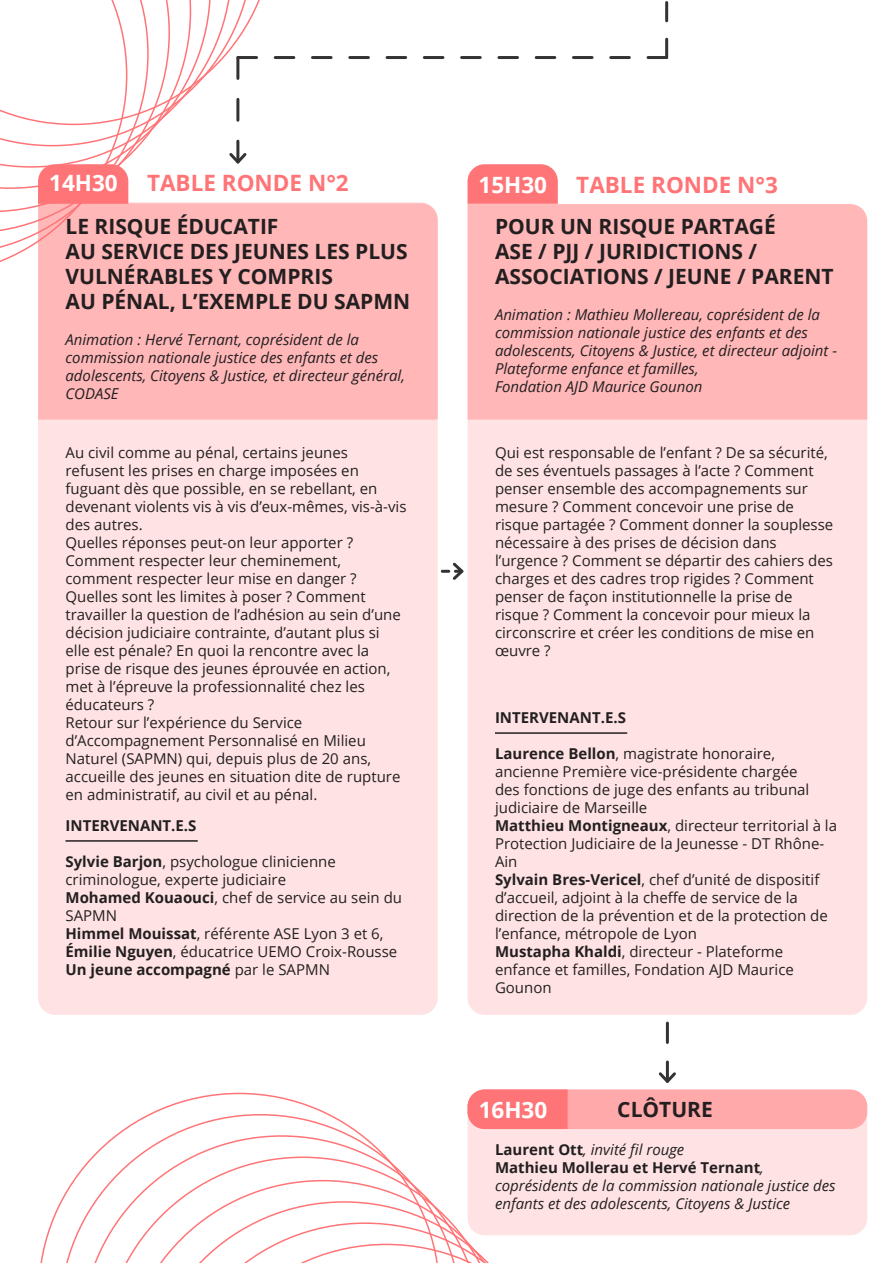
<style>
.page{position:relative;width:893px;height:1263px;background:#fff}
.page>*{position:absolute;margin:0;border:0;box-sizing:border-box;transform-origin:0 0}
.t1{font:700 22.5px "Open Sans";color:#ff7477}
.t2{font:700 22.5px "Open Sans";color:#fff}
.t3{font:700 21px/25.2px "Open Sans";color:#231f20}
.t4{font:15px/18px "Open Sans";color:#231f20}
.t5{font:italic 15px/18px "Open Sans";color:#231f20}
.t6{font:700 15px "Open Sans";color:#231f20}
.s1{font-weight:700}
.s2{font-weight:400}
.s3{font-weight:700;font-style:normal}
</style>
<div class="page">
<div style="left:468px;top:1089px;width:399px;height:146px;background:#ffe3e4;border-radius:17px"></div>
<div style="left:468px;top:1089px;width:399px;height:40px;background:#ffa9ab;border-radius:17px"></div>
<div style="left:468px;top:1089px;width:100px;height:40px;background:#ff7477"></div>
<div style="left:38px;top:420px;width:400px;height:595px;background:#ffe3e4"></div>
<div style="left:38px;top:276px;width:400px;height:144px;background:#ffb7b8"></div>
<hr style="left:66px;top:840px;width:132px;height:2px;background:#231f20">
<div style="left:468px;top:420px;width:399px;height:595px;background:#ffe3e4"></div>
<div style="left:468px;top:204px;width:399px;height:216px;background:#ffb7b8"></div>
<hr style="left:495px;top:732px;width:132px;height:2px;background:#231f20">
<svg style="left:0;top:0;width:668px;height:276px"></svg>
<svg style="left:442px;top:562px;width:22px;height:18px"></svg>
<svg style="left:658px;top:1023px;width:18px;height:60px"></svg>
<svg style="left:40px;top:1093px;width:289px;height:170px"></svg>
<svg style="left:59px;top:1114px;width:304px;height:149px"></svg>
<svg style="left:81px;top:1135px;width:387px;height:128px"></svg>
<svg style="left:102px;top:1156px;width:387px;height:107px"></svg>
<p class="t2" style="left:49px;top:166px;width:70px">14H30</p>
<p class="t1" style="left:147px;top:166px;width:203px">TABLE RONDE N°2</p>
<p class="t3" style="left:66px;top:213px;width:214px">LE RISQUE ÉDUCATIF</p>
<p class="t3" style="left:66px;top:238px;width:344px">AU SERVICE DES JEUNES LES PLUS<br>VULNÉRABLES Y COMPRIS</p>
<p class="t3" style="left:66px;top:289px;width:346px">AU PÉNAL, L’EXEMPLE DU SAPMN</p>
<p class="t5" style="left:66px;top:330px;width:341px">Animation : Hervé Ternant, coprésident de la commission nationale justice des enfants et des adolescents, Citoyens &amp; Justice, et directeur général,</p>
<p class="t5" style="left:66px;top:384px;width:55px">CODASE</p>
<p class="t4" style="left:66px;top:443px;width:343px">Au civil comme au pénal, certains jeunes refusent les prises en charge imposées en fuguant dès que possible, en se rebellant, en devenant violents vis à vis d’eux-mêmes, vis-à-vis des autres.</p>
<p class="t4" style="left:66px;top:533px;width:337px">Quelles réponses peut-on leur apporter ?<br>Comment respecter leur cheminement, comment respecter leur mise en danger ?<br>Quelles sont les limites à poser ? Comment travailler la question de l’adhésion au sein d’une décision judiciaire contrainte, d’autant plus si elle est pénale? En quoi la rencontre avec la prise de risque des jeunes éprouvée en action, met à l’épreuve la professionnalité chez les éducateurs ?</p>
<p class="t4" style="left:66px;top:713px;width:336px">Retour sur l’expérience du Service d’Accompagnement Personnalisé en Milieu Naturel (SAPMN) qui, depuis plus de 20 ans, accueille des jeunes en situation dite de rupture en administratif, au civil et au pénal.</p>
<p class="t6" style="left:66px;top:815px;width:132px">INTERVENANT.E.S</p>
<p class="t4" style="left:66px;top:852px;width:272px"><span class="s1">Sylvie Barjon</span>, psychologue clinicienne criminologue, experte judiciaire</p>
<p class="t4" style="left:66px;top:888px;width:338px"><span class="s1">Mohamed Kouaouci</span>, chef de service au sein du<br>SAPMN</p>
<p class="t4" style="left:66px;top:924px;width:319px"><span class="s1">Himmel Mouissat</span>, référente ASE Lyon 3 et 6,</p>
<p class="t4" style="left:66px;top:942px;width:333px"><span class="s1">Émilie Nguyen</span>, éducatrice UEMO Croix-Rousse</p>
<p class="t6" style="left:66px;top:959px;width:266px">Un jeune accompagné <span class="s2">par le SAPMN</span></p>
<p class="t2" style="left:478px;top:169px;width:70px">15H30</p>
<p class="t1" style="left:576px;top:169px;width:203px">TABLE RONDE N°3</p>
<p class="t3" style="left:495px;top:213px;width:340px">POUR UN RISQUE PARTAGÉ<br>ASE / PJJ / JURIDICTIONS /<br>ASSOCIATIONS / JEUNE / PARENT</p>
<p class="t5" style="left:495px;top:305px;width:343px">Animation : Mathieu Mollereau, coprésident de la commission nationale justice des enfants et des adolescents, Citoyens &amp; Justice, et directeur adjoint - Plateforme enfance et familles,</p>
<p class="t5" style="left:495px;top:377px;width:209px">Fondation AJD Maurice Gounon</p>
<p class="t4" style="left:495px;top:443px;width:340px">Qui est responsable de l’enfant ? De sa sécurité, de ses éventuels passages à l’acte ? Comment penser ensemble des accompagnements sur mesure ? Comment concevoir une prise de risque partagée ? Comment donner la souplesse nécessaire à des prises de décision dans l’urgence ? Comment se départir des cahiers des charges et des cadres trop rigides ? Comment penser de façon institutionnelle la prise de risque ? Comment la concevoir pour mieux la circonscrire et créer les conditions de mise en œuvre ?</p>
<p class="t6" style="left:495px;top:707px;width:132px">INTERVENANT.E.S</p>
<p class="t4" style="left:495px;top:744px;width:316px"><span class="s1">Laurence Bellon</span>, magistrate honoraire, ancienne Première vice-présidente chargée des fonctions de juge des enfants au tribunal judiciaire de Marseille</p>
<p class="t4" style="left:495px;top:816px;width:344px"><span class="s1">Matthieu Montigneaux</span>, directeur territorial à la<br>Protection Judiciaire de la Jeunesse - DT Rhône-<br>Ain</p>
<p class="t4" style="left:495px;top:870px;width:334px"><span class="s1">Sylvain Bres-Vericel</span>, chef d’unité de dispositif d’accueil, adjoint à la cheffe de service de la direction de la prévention et de la protection de l’enfance, métropole de Lyon</p>
<p class="t4" style="left:495px;top:942px;width:300px"><span class="s1">Mustapha Khaldi</span>, directeur - Plateforme enfance et familles, Fondation AJD Maurice<br>Gounon</p>
<p class="t2" style="left:479px;top:1094px;width:70px">16H30</p>
<p class="t3" style="left:617px;top:1096px;width:97px">CLÔTURE</p>
<p class="t5" style="left:495px;top:1140px;width:191px"><span class="s3">Laurent Ott</span>, invité fil rouge</p>
<p class="t5" style="left:495px;top:1158px;width:342px"><span class="s3">Mathieu Mollerau et Hervé Ternant</span>, coprésidents de la commission nationale justice des enfants et des adolescents, Citoyens &amp; Justice</p>
</div>
